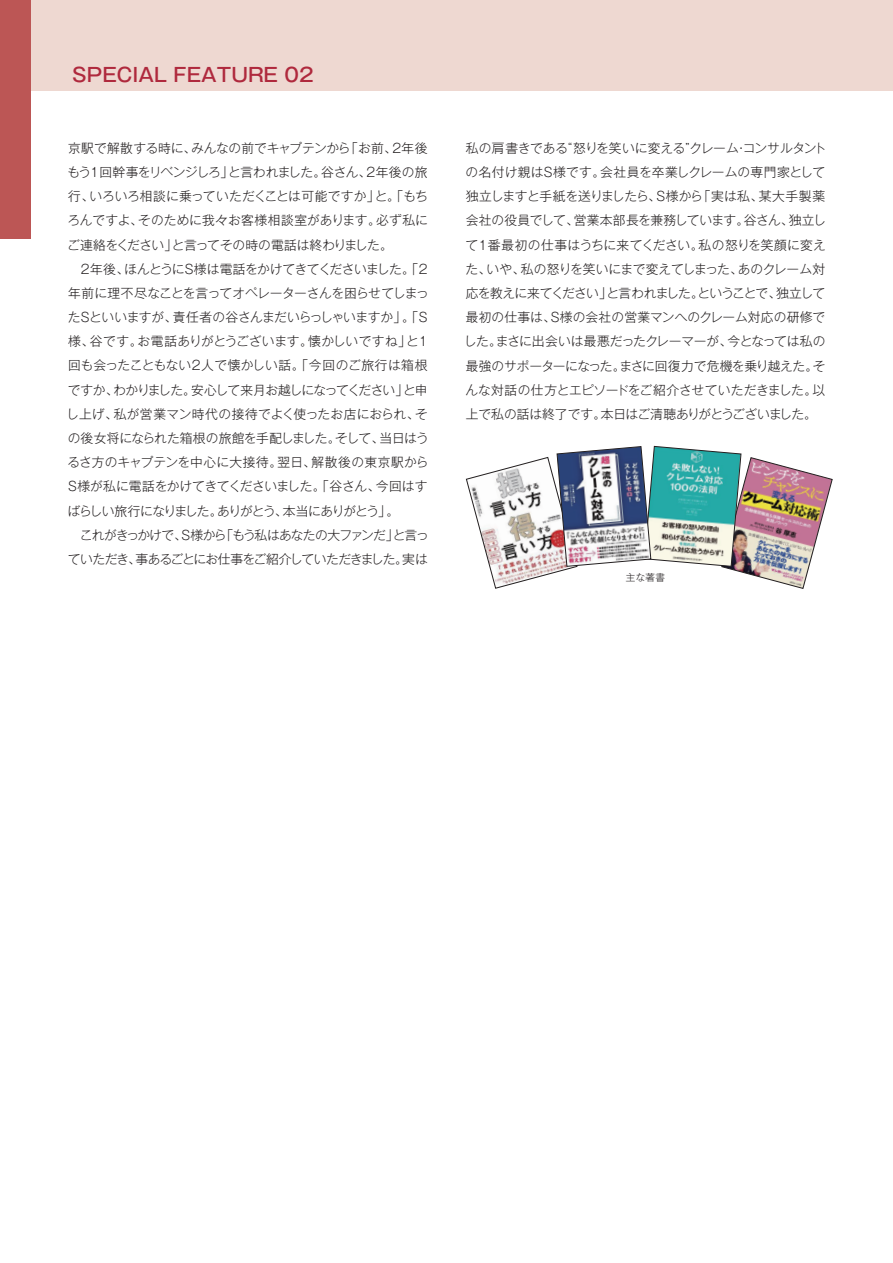
<style>
.page{position:relative;width:893px;height:1263px;background:#fff}
.page>*{position:absolute;margin:0;border:0;box-sizing:border-box;transform-origin:0 0}
.t1{font:500 19.2px "Gothic MB101 Pr 5";color:#af293d}
.t2{font:300 12.75px/24.2px "Gothic MB101 Pr 5";letter-spacing:-.04em;color:#231f20;text-align:justify}
.t3{font:300 12.75px/24.2px "Gothic MB101 Pr 5";letter-spacing:-.065em;color:#231f20;text-align:right}
.t4{font:300 9.6px "Gothic MB101 Pr 5";color:#231f20}
</style>
<div class="page">
<div style="left:0;top:0;width:893px;height:91px;background:#eed8d1"></div>
<div style="left:0;top:0;width:31px;height:238px;background:#bc5655"></div>
<img style="left:466px;top:446px;width:367px;height:143px">
<h1 class="t1" style="left:72px;top:59px;width:243px">SPECIAL FEATURE 02</h1>
<p class="t2" style="left:67px;top:135px;width:362px">京駅で解散する時に、みんなの前でキャプテンから「お前、2年後もう1回幹事をリベンジしろ」と言われました。谷さん、2年後の旅行、いろいろ相談に乗っていただくことは可能ですか」と。「もちろんですよ、そのために我々お客様相談室があります。必ず私にご連絡をください」と言ってその時の電話は終わりました。</p>
<p class="t2" style="left:66px;top:256px;width:364px;text-indent:14px">2年後、ほんとうにS様は電話をかけてきてくださいました。「2年前に理不尽なことを言ってオペレーターさんを困らせてしまったSといいますが、責任者の谷さんまだいらっしゃいますか」。「S様、谷です。お電話ありがとうございます。懐かしいですね」と1回も会ったこともない2人で懐かしい話。「今回のご旅行は箱根ですか、わかりました。安心して来月お越しになってください」と申し上げ、私が営業マン時代の接待でよく使ったお店におられ、その後女将になられた箱根の旅館を手配しました。そして、当日はうるさ方のキャプテンを中心に大接待。翌日、解散後の東京駅からS様が私に電話をかけてきてくださいました。「谷さん、今回はすばらしい旅行になりました。ありがとう、本当にありがとう」。</p>
<p class="t3" style="left:68px;top:522px;width:363px">これがきっかけで、S様から「もう私はあなたの大ファンだ」と言っていただき、事あるごとにお仕事をご紹介していただきました。実は</p>
<p class="t2" style="left:464px;top:135px;width:364px">私の肩書きである“怒りを笑いに変える”クレーム・コンサルタントの名付け親はS様です。会社員を卒業しクレームの専門家として独立しますと手紙を送りましたら、S様から「実は私、某大手製薬会社の役員でして、営業本部長を兼務しています。谷さん、独立して1番最初の仕事はうちに来てください。私の怒りを笑顔に変えた、いや、私の怒りを笑いにまで変えてしまった、あのクレーム対応を教えに来てください」と言われました。ということで、独立して最初の仕事は、S様の会社の営業マンへのクレーム対応の研修でした。まさに出会いは最悪だったクレーマーが、今となっては私の最強のサポーターになった。まさに回復力で危機を乗り越えた。そんな対話の仕方とエピソードをご紹介させていただきました。以上で私の話は終了です。本日はご清聴ありがとうございました。</p>
<p class="t4" style="left:626px;top:569px;width:40px">主な著書</p>
</div>
